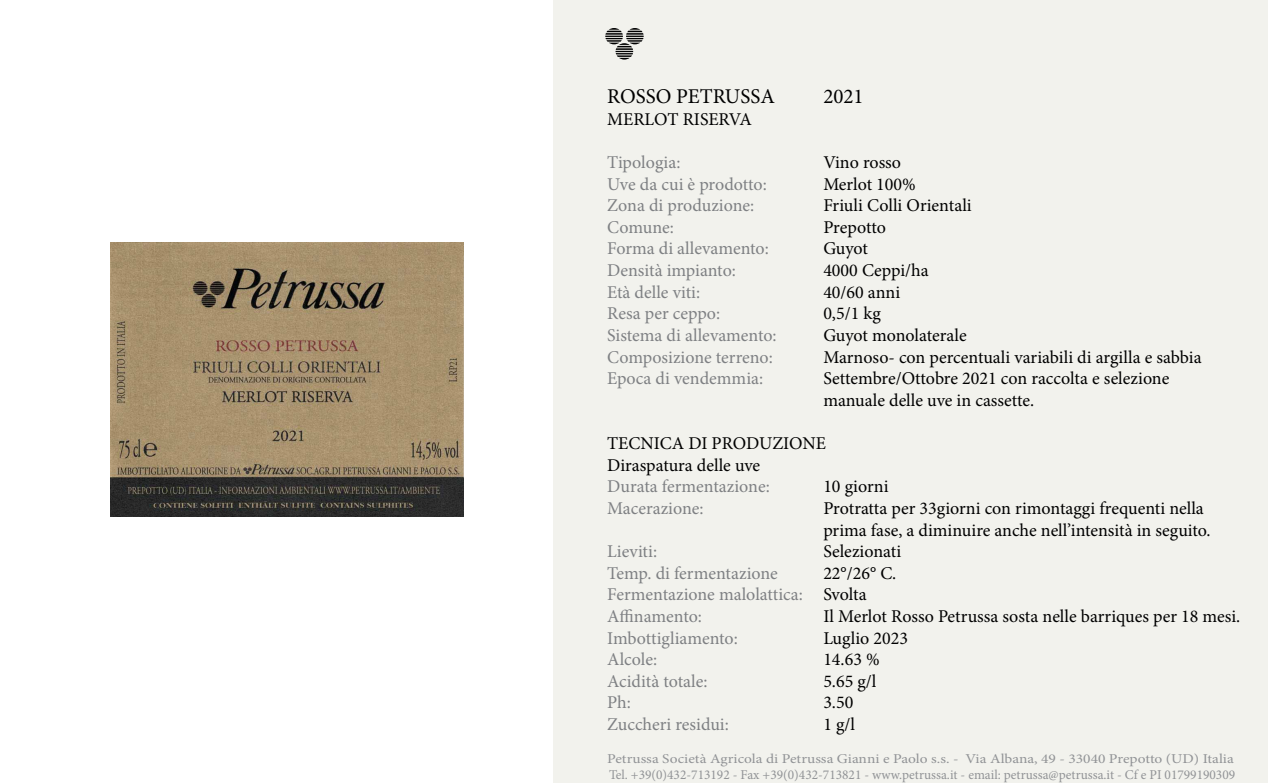
<style>
.page{position:relative;width:1268px;height:783px;background:#fff}
.page>*{position:absolute;margin:0;border:0;box-sizing:border-box;transform-origin:0 0}
.t1{font:21px "Minion Pro";color:#000}
.t2{font:18px/21.6px "Minion Pro";color:#000}
.t3{font:18px/21.6px "Minion Pro";color:#7e8083}
.t4{font:13.5px/16.2px "Minion Pro";color:#919396;scale:1.14 1}
.s1{color:#000}
</style>
<div class="page">
<div style="left:553px;top:0;width:714px;height:782px;background:#f2f2ed"></div>
<svg style="left:605px;top:28px;width:38px;height:32px"></svg>
<img style="left:111px;top:242px;width:353px;height:274px">
<p class="t1" style="left:607px;top:82px;width:169px">ROSSO PETRUSSA</p>
<p class="t1" style="left:823px;top:82px;width:42px">2021</p>
<p class="t2" style="left:607px;top:108px;width:146px">MERLOT RISERVA</p>
<p class="t3" style="left:607px;top:151px;width:75px">Tipologia:</p>
<p class="t2" style="left:823px;top:151px;width:79px">Vino rosso</p>
<p class="t3" style="left:607px;top:173px;width:161px">Uve da cui è prodotto:</p>
<p class="t2" style="left:823px;top:173px;width:94px">Merlot 100%</p>
<p class="t3" style="left:607px;top:195px;width:149px">Zona di produzione:</p>
<p class="t2" style="left:823px;top:195px;width:150px">Friuli Colli Orientali</p>
<p class="t3" style="left:607px;top:216px;width:68px">Comune:</p>
<p class="t2" style="left:823px;top:216px;width:64px">Prepotto</p>
<p class="t3" style="left:607px;top:238px;width:163px">Forma di allevamento:</p>
<p class="t2" style="left:823px;top:238px;width:46px">Guyot</p>
<p class="t3" style="left:607px;top:259px;width:130px">Densità impianto:</p>
<p class="t2" style="left:823px;top:259px;width:107px">4000 Ceppi/ha</p>
<p class="t3" style="left:607px;top:281px;width:94px">Età delle viti:</p>
<p class="t2" style="left:823px;top:281px;width:78px">40/60 anni</p>
<p class="t3" style="left:607px;top:303px;width:114px">Resa per ceppo:</p>
<p class="t2" style="left:823px;top:303px;width:59px">0,5/1 kg</p>
<p class="t3" style="left:607px;top:324px;width:171px">Sistema di allevamento:</p>
<p class="t2" style="left:823px;top:324px;width:145px">Guyot monolaterale</p>
<p class="t3" style="left:607px;top:346px;width:167px">Composizione terreno:</p>
<p class="t2" style="left:823px;top:346px;width:380px">Marnoso- con percentuali variabili di argilla e sabbia</p>
<p class="t3" style="left:607px;top:367px;width:157px">Epoca di vendemmia:</p>
<p class="t2" style="left:823px;top:367px;width:347px">Settembre/Ottobre 2021 con raccolta e selezione manuale delle uve in cassette.</p>
<p class="t2" style="left:607px;top:432px;width:220px">TECNICA DI PRODUZIONE<br>Diraspatura delle uve</p>
<p class="t3" style="left:607px;top:475px;width:164px">Durata fermentazione:</p>
<p class="t2" style="left:823px;top:475px;width:67px">10 giorni</p>
<p class="t3" style="left:607px;top:497px;width:98px">Macerazione:</p>
<p class="t2" style="left:823px;top:497px;width:389px">Protratta per 33giorni con rimontaggi frequenti nella prima fase, a diminuire anche nell’intensità in seguito.</p>
<p class="t3" style="left:607px;top:540px;width:51px">Lieviti:</p>
<p class="t2" style="left:823px;top:540px;width:79px">Selezionati</p>
<p class="t3" style="left:607px;top:562px;width:172px">Temp. di fermentazione</p>
<p class="t3" style="left:607px;top:562px;width:291px;text-indent:216px"><span class="s1">22°/26° C.<br></span>Fermentazione malolattica: <span class="s1">Svolta<br></span>Affinamento:</p>
<p class="t2" style="left:823px;top:605px;width:418px">Il Merlot Rosso Petrussa sosta nelle barriques per 18 mesi.</p>
<p class="t3" style="left:607px;top:627px;width:132px">Imbottigliamento:</p>
<p class="t2" style="left:823px;top:627px;width:86px">Luglio 2023</p>
<p class="t3" style="left:607px;top:648px;width:52px">Alcole:</p>
<p class="t2" style="left:823px;top:648px;width:58px">14.63 %</p>
<p class="t3" style="left:607px;top:670px;width:102px">Acidità totale:</p>
<p class="t2" style="left:823px;top:670px;width:55px">5.65 g/l</p>
<p class="t3" style="left:607px;top:691px;width:25px">Ph:</p>
<p class="t2" style="left:823px;top:691px;width:32px">3.50</p>
<p class="t3" style="left:607px;top:713px;width:123px">Zuccheri residui:</p>
<p class="t2" style="left:823px;top:713px;width:33px">1 g/l</p>
<p class="t4" style="left:607px;top:750px;width:552px">Petrussa Società Agricola di Petrussa Gianni e Paolo s.s. - Via Albana, 49 - 33040 Prepotto (UD) Italia<br>Tel. +39(0)432-713192 - Fax +39(0)432-713821 - www.petrussa.it - email: petrussa@petrussa.it - Cf e PI 01799190309</p>
</div>
